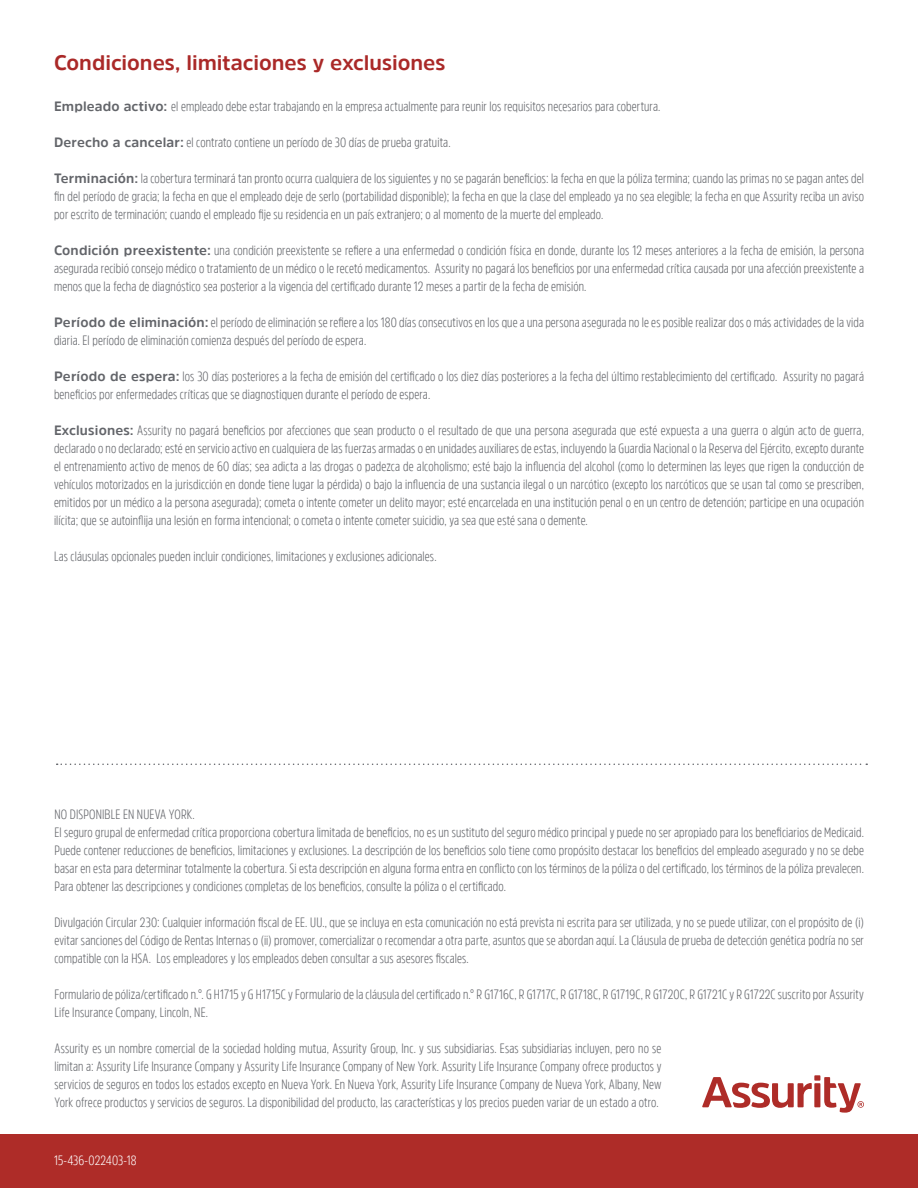
<style>
.page{position:relative;width:918px;height:1188px;background:#fff}
.page>*{position:absolute;margin:0;border:0;box-sizing:border-box;transform-origin:0 0}
.H6_14_pt_16pt_leadin{font:700 21px "Amsi Pro";color:#aa2928}
.Disclaimer_9pt_conde{font:300 13.5px/18px "Amsi Pro Cond";letter-spacing:.01em;color:#63656a;text-align:justify}
.Disclaimer_9pt_conde-2{font:300 13.5px "Amsi Pro Cond";color:#fff}
.s1{font-family:"Amsi Pro";font-weight:700}
</style>
<div class="page">
<div style="left:0;top:1135px;width:918px;height:53px;background:#ae2c28"></div>
<svg style="left:702px;top:1075px;width:162px;height:38px"></svg>
<svg style="left:57px;top:764px;width:810px;height:1px"></svg>
<p class="H6_14_pt_16pt_leadin" style="left:54px;top:48px;width:393px">Condiciones, limitaciones y exclusiones</p>
<p class="Disclaimer_9pt_conde" style="left:54px;top:97px;width:608px"><span class="s1">Empleado activo:</span> el empleado debe estar trabajando en la empresa actualmente para reunir los requisitos necesarios para cobertura.</p>
<p class="Disclaimer_9pt_conde" style="left:54px;top:133px;width:398px"><span class="s1">Derecho a cancelar:</span> el contrato contiene un período de 30 días de prueba gratuita.</p>
<p class="Disclaimer_9pt_conde" style="left:54px;top:169px;width:812px"><span class="s1">Terminación:</span> la cobertura terminará tan pronto ocurra cualquiera de los siguientes y no se pagarán beneficios: la fecha en que la póliza termina; cuando las primas no se pagan antes del fin del período de gracia; la fecha en que el empleado deje de serlo (portabilidad disponible); la fecha en que la clase del empleado ya no sea elegible; la fecha en que Assurity reciba un aviso por escrito de terminación; cuando el empleado fije su residencia en un país extranjero; o al momento de la muerte del empleado.</p>
<p class="Disclaimer_9pt_conde" style="left:54px;top:241px;width:812px"><span class="s1">Condición preexistente:</span> una condición preexistente se refiere a una enfermedad o condición física en donde, durante los 12 meses anteriores a la fecha de emisión, la persona asegurada recibió consejo médico o tratamiento de un médico o le recetó medicamentos. Assurity no pagará los beneficios por una enfermedad crítica causada por una afección preexistente a menos que la fecha de diagnóstico sea posterior a la vigencia del certificado durante 12 meses a partir de la fecha de emisión.</p>
<p class="Disclaimer_9pt_conde" style="left:54px;top:313px;width:812px"><span class="s1">Período de eliminación:</span> el período de eliminación se refiere a los 180 días consecutivos en los que a una persona asegurada no le es posible realizar dos o más actividades de la vida diaria. El período de eliminación comienza después del período de espera.</p>
<p class="Disclaimer_9pt_conde" style="left:54px;top:367px;width:812px"><span class="s1">Período de espera:</span> los 30 días posteriores a la fecha de emisión del certificado o los diez días posteriores a la fecha del último restablecimiento del certificado. Assurity no pagará beneficios por enfermedades críticas que se diagnostiquen durante el período de espera.</p>
<p class="Disclaimer_9pt_conde" style="left:54px;top:421px;width:812px"><span class="s1">Exclusiones:</span> Assurity no pagará beneficios por afecciones que sean producto o el resultado de que una persona asegurada que esté expuesta a una guerra o algún acto de guerra, declarado o no declarado; esté en servicio activo en cualquiera de las fuerzas armadas o en unidades auxiliares de estas, incluyendo la Guardia Nacional o la Reserva del Ejército, excepto durante el entrenamiento activo de menos de 60 días; sea adicta a las drogas o padezca de alcoholismo; esté bajo la influencia del alcohol (como lo determinen las leyes que rigen la conducción de vehículos motorizados en la jurisdicción en donde tiene lugar la pérdida) o bajo la influencia de una sustancia ilegal o un narcótico (excepto los narcóticos que se usan tal como se prescriben, emitidos por un médico a la persona asegurada); cometa o intente cometer un delito mayor; esté encarcelada en una institución penal o en un centro de detención; participe en una ocupación ilícita; que se autoinflija una lesión en forma intencional; o cometa o intente cometer suicidio, ya sea que esté sana o demente.</p>
<p class="Disclaimer_9pt_conde" style="left:54px;top:547px;width:384px">Las cláusulas opcionales pueden incluir condiciones, limitaciones y exclusiones adicionales.</p>
<p class="Disclaimer_9pt_conde" style="left:54px;top:805px;width:142px">NO DISPONIBLE EN NUEVA YORK.</p>
<p class="Disclaimer_9pt_conde" style="left:54px;top:823px;width:811px">El seguro grupal de enfermedad crítica proporciona cobertura limitada de beneficios, no es un sustituto del seguro médico principal y puede no ser apropiado para los beneficiarios de Medicaid.<br>Puede contener reducciones de beneficios, limitaciones y exclusiones. La descripción de los beneficios solo tiene como propósito destacar los beneficios del empleado asegurado y no se debe basar en esta para determinar totalmente la cobertura. Si esta descripción en alguna forma entra en conflicto con los términos de la póliza o del certificado, los términos de la póliza prevalecen.<br>Para obtener las descripciones y condiciones completas de los beneficios, consulte la póliza o el certificado.</p>
<p class="Disclaimer_9pt_conde" style="left:54px;top:913px;width:811px">Divulgación Circular 230: Cualquier información fiscal de EE. UU., que se incluya en esta comunicación no está prevista ni escrita para ser utilizada, y no se puede utilizar, con el propósito de (i) evitar sanciones del Código de Rentas Internas o (ii) promover, comercializar o recomendar a otra parte, asuntos que se abordan aquí. La Cláusula de prueba de detección genética podría no ser compatible con la HSA. Los empleadores y los empleados deben consultar a sus asesores fiscales.</p>
<p class="Disclaimer_9pt_conde" style="left:54px;top:985px;width:811px">Formulario de póliza/certificado n.°. G H1715 y G H1715C y Formulario de la cláusula del certificado n.° R G1716C, R G1717C, R G1718C, R G1719C, R G1720C, R G1721C y R G1722C suscrito por Assurity<br>Life Insurance Company, Lincoln, NE.</p>
<p class="Disclaimer_9pt_conde" style="left:54px;top:1039px;width:609px">Assurity es un nombre comercial de la sociedad holding mutua, Assurity Group, Inc. y sus subsidiarias. Esas subsidiarias incluyen, pero no se limitan a: Assurity Life Insurance Company y Assurity Life Insurance Company of New York. Assurity Life Insurance Company ofrece productos y servicios de seguros en todos los estados excepto en Nueva York. En Nueva York, Assurity Life Insurance Company de Nueva York, Albany, New York ofrece productos y servicios de seguros. La disponibilidad del producto, las características y los precios pueden variar de un estado a otro.</p>
<p class="Disclaimer_9pt_conde-2" style="left:54px;top:1151px;width:84px">15-436-022403-18</p>
</div>
